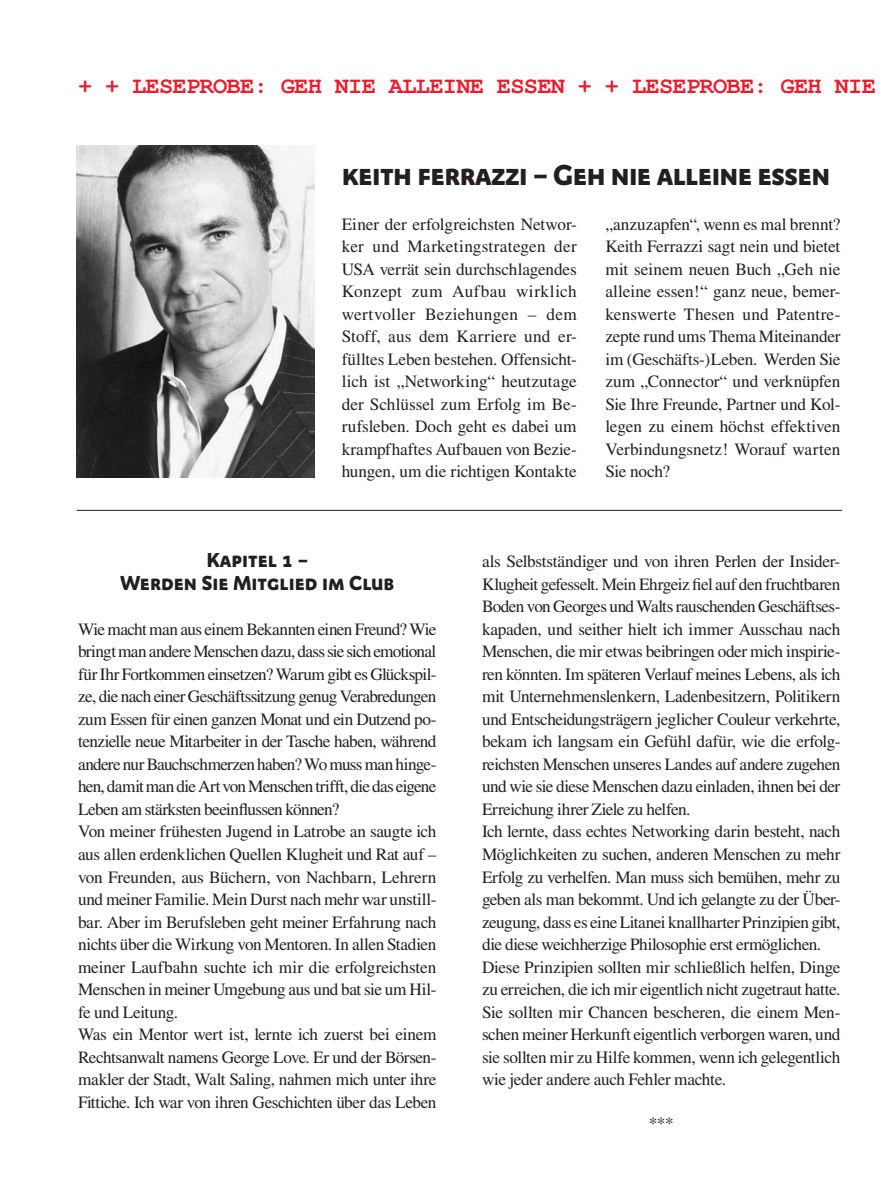
<style>
.page{position:relative;width:893px;height:1191px;background:#fff}
.page>*{position:absolute;margin:0;border:0;box-sizing:border-box;transform-origin:0 0}
.t1{font:30px "Megano Bold SC";letter-spacing:-.02em;color:#231f20}
.t2{font:700 23.7px "Courier New";letter-spacing:-.03em;color:#ee1b2d}
.t3{font:21px/22.5px "Megano Bold SC";color:#231f20;text-align:center}
.t4{font:17.25px/22.5px "Times";letter-spacing:-.025em;color:#231f20;text-align:justify}
</style>
<div class="page">
<img style="left:77px;top:146px;width:238px;height:331px">
<hr style="left:77px;top:510px;width:765px;height:1px;background:#231f20">
<h2 class="t2" style="left:78px;top:71px;width:799px">+ + LESEPROBE: GEH NIE ALLEINE ESSEN + + LESEPROBE: GEH NIE</h2>
<h1 class="t1" style="left:342px;top:157px;width:490px">keith ferrazzi – Geh nie alleine essen</h1>
<p class="t4" style="left:342px;top:213px;width:237px">Einer der erfolgreichsten Networ&shy;ker und Marketingstrategen der USA verrät sein durchschlagendes Konzept zum Aufbau wirklich wertvoller Beziehungen – dem Stoff, aus dem Karriere und er&shy;fülltes Leben bestehen. Offensicht&shy;lich ist „Networking“ heutzutage der Schlüssel zum Erfolg im Be&shy;rufsleben. Doch geht es dabei um krampfhaftes Aufbauen von Bezie&shy;hungen, um die rich-tigen Kontakte</p>
<p class="t4" style="left:605px;top:213px;width:237px">„anzuzapfen“, wenn es mal brennt?<br>Keith Ferrazzi sagt nein und bietet mit seinem neuen Buch „Geh nie alleine essen!“ ganz neue, bemer&shy;kenswerte Thesen und Patentre&shy;zepte rund ums Thema Miteinander im (Geschäfts-)Leben. Werden Sie zum „Connector“ und verknüpfen Sie Ihre Freunde, Partner und Kol&shy;legen zu einem höchst effektiven Verbindungsnetz! Worauf warten Sie noch?</p>
<p class="t3" style="left:120px;top:549px;width:276px">Kapitel 1 –<br>Werden Sie Mitglied im Club</p>
<p class="t4" style="left:78px;top:618px;width:360px;text-align:left">Wie macht man aus einem Bekannten einen Freund? Wie bringt man andere Menschen dazu, dass sie sich emotional für Ihr Fortkommen einsetzen? Warum gibt es Glückspil&shy;ze, die nach einer Geschäftssitzung genug Verabredungen zum Essen für einen ganzen Monat und ein Dutzend po&shy;tenzielle neue Mitarbeiter in der Tasche haben, während andere nur Bauchschmer-zen haben? Wo muss man hinge&shy;hen, damit man die Art von Menschen trifft, die das eigene Leben am stärksten beeinflussen können?<br>Von meiner frühesten Jugend in Latrobe an saugte ich aus allen erdenklichen Quellen Klugheit und Rat auf – von Freunden, aus Büchern, von Nachbarn, Lehrern und meiner Familie. Mein Durst nach mehr war unstill&shy;bar. Aber im Berufsleben geht meiner Erfahrung nach nichts über die Wirkung von Mentoren. In allen Stadien meiner Laufbahn suchte ich mir die erfolgreichsten Menschen in meiner Umgebung aus und bat sie um Hil&shy;fe und Leitung.<br>Was ein Mentor wert ist, lernte ich zuerst bei einem Rechtsanwalt namens George Love. Er und der Börsen&shy;makler der Stadt, Walt Saling, nahmen mich unter ihre Fittiche. Ich war von ihren Geschichten über das Leben</p>
<p class="t4" style="left:482px;top:550px;width:360px;text-align:left">als Selbstständiger und von ihren Perlen der Insider-Klugheit gefesselt. Mein Ehrgeiz fiel auf den fruchtbaren Boden von Georges und Walts rauschenden Geschäftses&shy;kapaden, und seither hielt ich immer Ausschau nach Menschen, die mir etwas beibringen oder mich inspirie&shy;ren könnten. Im späteren Verlauf meines Lebens, als ich mit Unternehmenslenkern, Ladenbesitzern, Politikern und Entscheidungsträgern jeglicher Cou-leur verkehrte, bekam ich langsam ein Gefühl dafür, wie die erfolg&shy;reichsten Menschen unseres Landes auf andere zugehen und wie sie diese Menschen dazu einladen, ihnen bei der Erreichung ihrer Ziele zu helfen.<br>Ich lernte, dass echtes Networking darin besteht, nach Möglichkeiten zu suchen, anderen Menschen zu mehr Erfolg zu verhelfen. Man muss sich bemühen, mehr zu geben als man bekommt. Und ich gelangte zu der Über&shy;zeugung, dass es eine Litanei knallharter Prinzipien gibt, die diese weichherzige Philosophie erst ermöglichen.<br>Diese Prinzipien sollten mir schließlich helfen, Dinge zu erreichen, die ich mir eigentlich nicht zugetraut hatte.<br>Sie sollten mir Chancen bescheren, die einem Men&shy;schen meiner Herkunft eigentlich verborgen waren, und sie sollten mir zu Hilfe kommen, wenn ich gelegentlich wie jeder andere auch Fehler machte.</p>
<p class="t4" style="left:649px;top:1111px;width:26px">***</p>
</div>
